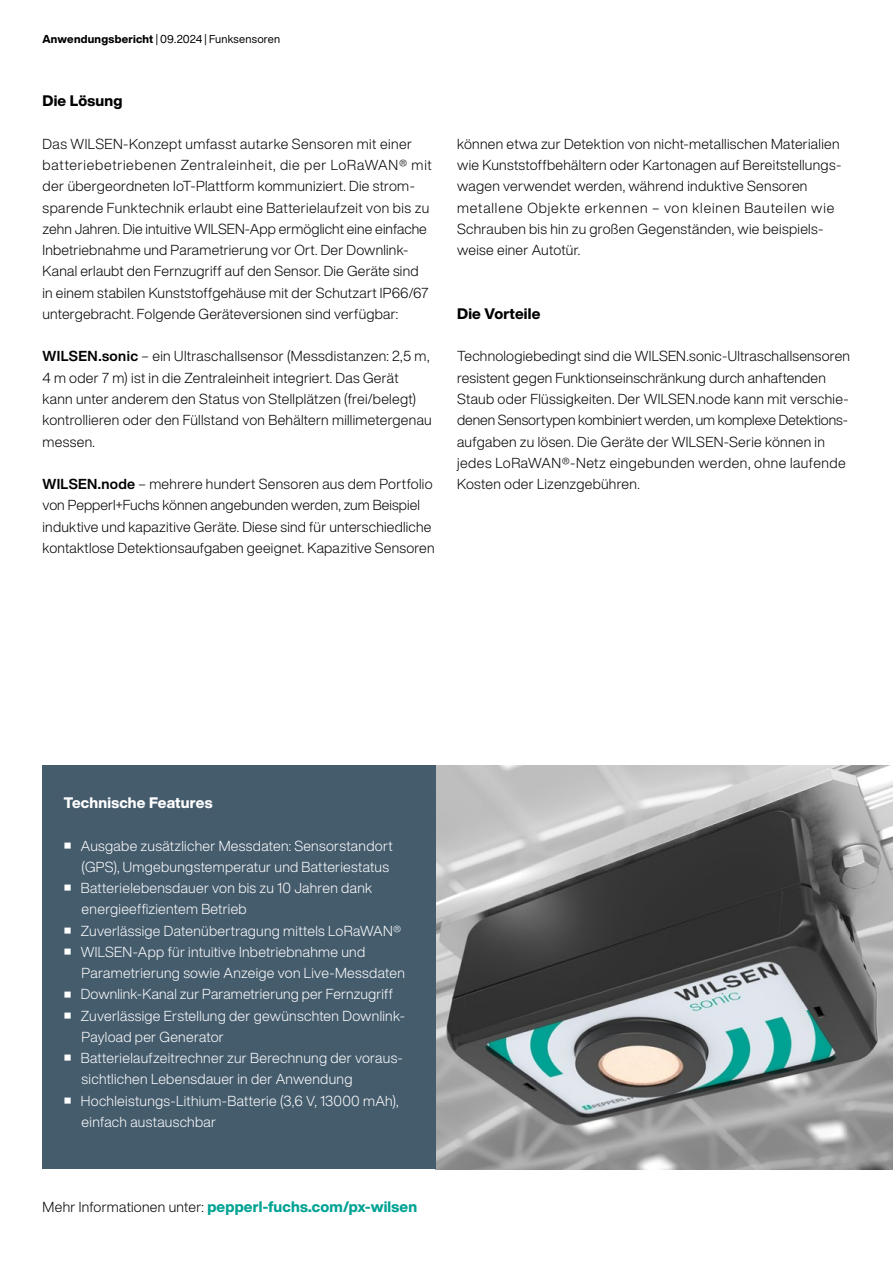
<style>
.page{position:relative;width:893px;height:1263px;background:#fff}
.page>*{position:absolute;margin:0;border:0;box-sizing:border-box;transform-origin:0 0}
.t1{font:800 15px "Helvetica Now Display";letter-spacing:.01em;color:#00a294}
.t2{font:800 15px "Helvetica Now Display";letter-spacing:.01em;color:#000}
.t3{font:800 15px "Helvetica Now Display";letter-spacing:.01em;color:#fff}
.t4{font:300 14.25px/21.3px "Helvetica Now Display";letter-spacing:.02em;color:#000}
.t5{font:300 14.25px/21.3px "Helvetica Now Display";letter-spacing:.02em;color:#fff}
.t6{font:11.25px "Helvetica Now Display";letter-spacing:.02em;color:#000}
.s1{font-weight:800}
.s2{font-weight:700}
.s3{font-weight:300;font-size:14.25px;color:#000}
</style>
<div class="page">
<img style="left:436px;top:765px;width:457px;height:404px">
<div style="left:43px;top:765px;width:393px;height:404px;background:#455c6d"></div>
<p class="t6" style="left:43px;top:31px;width:239px"><span class="s1">Anwendungsbericht</span> | 09.2024 | Funksensoren</p>
<p class="t2" style="left:43px;top:91px;width:81px">Die Lösung</p>
<p class="t4" style="left:43px;top:133px;width:391px">Das WILSEN-Konzept umfasst autarke Sensoren mit einer batteriebetriebenen Zentraleinheit, die per LoRaWAN® mit der übergeordneten IoT-Plattform kommuniziert. Die strom&shy;sparende Funktechnik erlaubt eine Batterielaufzeit von bis zu zehn Jahren. Die intuitive WILSEN-App ermöglicht eine einfache Inbetriebnahme und Parametrierung vor Ort. Der Downlink-Kanal erlaubt den Fernzugriff auf den Sensor. Die Geräte sind in einem stabilen Kunststoffgehäuse mit der Schutzart IP66/67 untergebracht. Folgende Geräteversionen sind verfügbar:</p>
<p class="t4" style="left:43px;top:346px;width:391px"><span class="s2">WILSEN.sonic</span> – ein Ultraschallsensor (Messdistanzen: 2,5 m, 4 m oder 7 m) ist in die Zentraleinheit integriert. Das Gerät kann unter anderem den Status von Stellplätzen (frei/belegt) kontrollieren oder den Füllstand von Behältern millimetergenau messen.</p>
<p class="t4" style="left:43px;top:473px;width:394px"><span class="s2">WILSEN.node</span> – mehrere hundert Sensoren aus dem Portfolio von Pepperl+Fuchs können angebunden werden, zum Beispiel induktive und kapazitive Geräte. Diese sind für unterschiedliche kontaktlose Detektionsaufgaben geeignet. Kapazitive Sensoren</p>
<p class="t4" style="left:457px;top:133px;width:386px">können etwa zur Detektion von nicht-metallischen Materialien wie Kunststoffbehältern oder Kartonagen auf Bereitstellungs&shy;wagen verwendet werden, während induktive Sensoren metallene Objekte erkennen – von kleinen Bauteilen wie Schrauben bis hin zu großen Gegenständen, wie beispiels&shy;weise einer Autotür.</p>
<p class="t2" style="left:457px;top:303px;width:85px">Die Vorteile</p>
<p class="t4" style="left:457px;top:346px;width:394px">Technologiebedingt sind die WILSEN.sonic-Ultraschallsensoren resistent gegen Funktionseinschränkung durch anhaftenden Staub oder Flüssigkeiten. Der WILSEN.node kann mit verschie&shy;denen Sensortypen kombiniert werden, um komplexe Detektions&shy;aufgaben zu lösen. Die Geräte der WILSEN-Serie können in jedes LoRaWAN®-Netz eingebunden werden, ohne laufende Kosten oder Lizenzgebühren.</p>
<p class="t3" style="left:64px;top:792px;width:150px">Technische Features</p>
<p class="t5" style="left:65px;top:835px;width:330px;text-align:right"><sup>■</sup> Ausgabe zusätzlicher Messdaten: Sensorstandort (GPS), Umgebungstemperatur und Batteriestatus</p>
<p class="t5" style="left:82px;top:877px;width:292px;text-indent:-17px"><sup>■</sup> Batterielebensdauer von bis zu 10 Jahren dank energieeffizientem Betrieb</p>
<p class="t5" style="left:65px;top:920px;width:338px"><sup>■</sup> Zuverlässige Datenübertragung mittels LoRaWAN®</p>
<p class="t5" style="left:82px;top:941px;width:325px;text-indent:-17px"><sup>■</sup> WILSEN-App für intuitive Inbetriebnahme und<br>Parametrierung sowie Anzeige von Live-Messdaten</p>
<p class="t5" style="left:65px;top:983px;width:330px"><sup>■</sup> Downlink-Kanal zur Parametrierung per Fernzugriff</p>
<p class="t5" style="left:82px;top:1005px;width:325px;text-indent:-17px"><sup>■</sup> Zuverlässige Erstellung der gewünschten Downlink-<br>Payload per Generator</p>
<p class="t5" style="left:82px;top:1047px;width:323px;text-indent:-17px"><sup>■</sup> Batterielaufzeitrechner zur Berechnung der voraus&shy;sichtlichen Lebensdauer in der Anwendung</p>
<p class="t5" style="left:82px;top:1090px;width:318px;text-indent:-17px"><sup>■</sup> Hochleistungs-Lithium-Batterie (3,6 V, 13000 mAh), einfach austauschbar</p>
<p class="t1" style="left:43px;top:1196px;width:376px"><span class="s3">Mehr Informationen unter:</span> pepperl-fuchs.com/px-wilsen</p>
</div>
